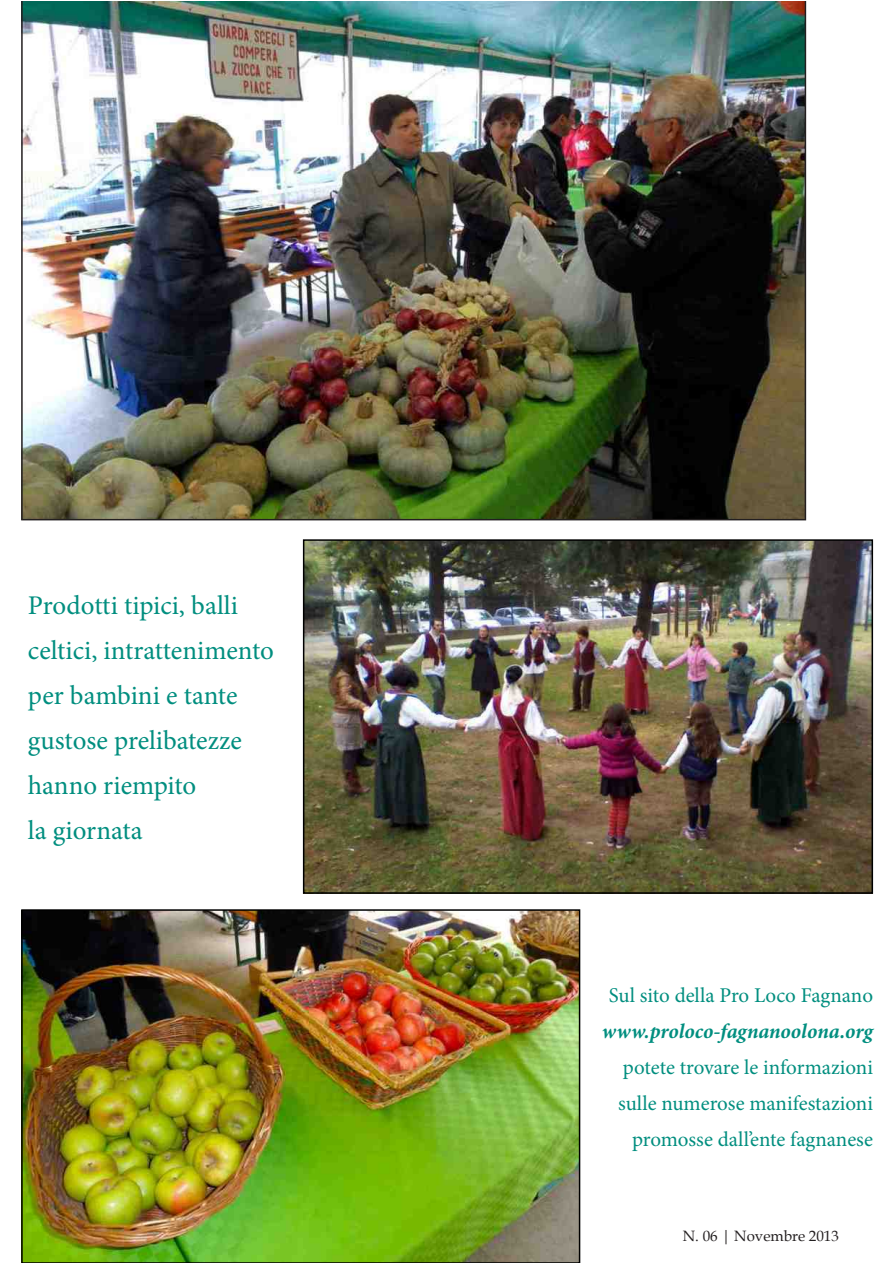
<style>
.page{position:relative;width:893px;height:1263px;background:#fff}
.page>*{position:absolute;margin:0;border:0;box-sizing:border-box;transform-origin:0 0}
.t1{font:27px/45px "Minion Pro";color:#008e7f}
.t2{font:21px/36px "Minion Pro";color:#008e7f;text-align:right}
.t3{font:italic 700 21px "Minion Pro";letter-spacing:-.005em;color:#008e7f}
.t4{font:15px "Book Antiqua";color:#231f20}
</style>
<div class="page">
<img style="left:306px;top:542px;width:564px;height:349px">
<div style="left:303px;top:539px;width:570px;height:355px;border:2px solid #000"></div>
<img style="left:21px;top:1px;width:785px;height:519px">
<img style="left:24px;top:912px;width:553px;height:348px">
<div style="left:21px;top:909px;width:559px;height:354px;border:2px solid #000"></div>
<p class="t1" style="left:28px;top:583px;width:247px">Prodotti tipici, balli celtici, intrattenimento per bambini e tante gustose prelibatezze hanno riempito<br>la giornata</p>
<p class="t2" style="left:609px;top:978px;width:266px">Sul sito della Pro Loco Fagnano</p>
<p class="t3" style="left:602px;top:1016px;width:273px">www.proloco-fagnanoolona.org</p>
<p class="t2" style="left:618px;top:1050px;width:256px">potete trovare le informazioni sulle numerose manifestazioni promosse dall’ente fagnanese</p>
<p class="t4" style="left:683px;top:1227px;width:158px">N. 06 | Novembre 2013</p>
</div>
